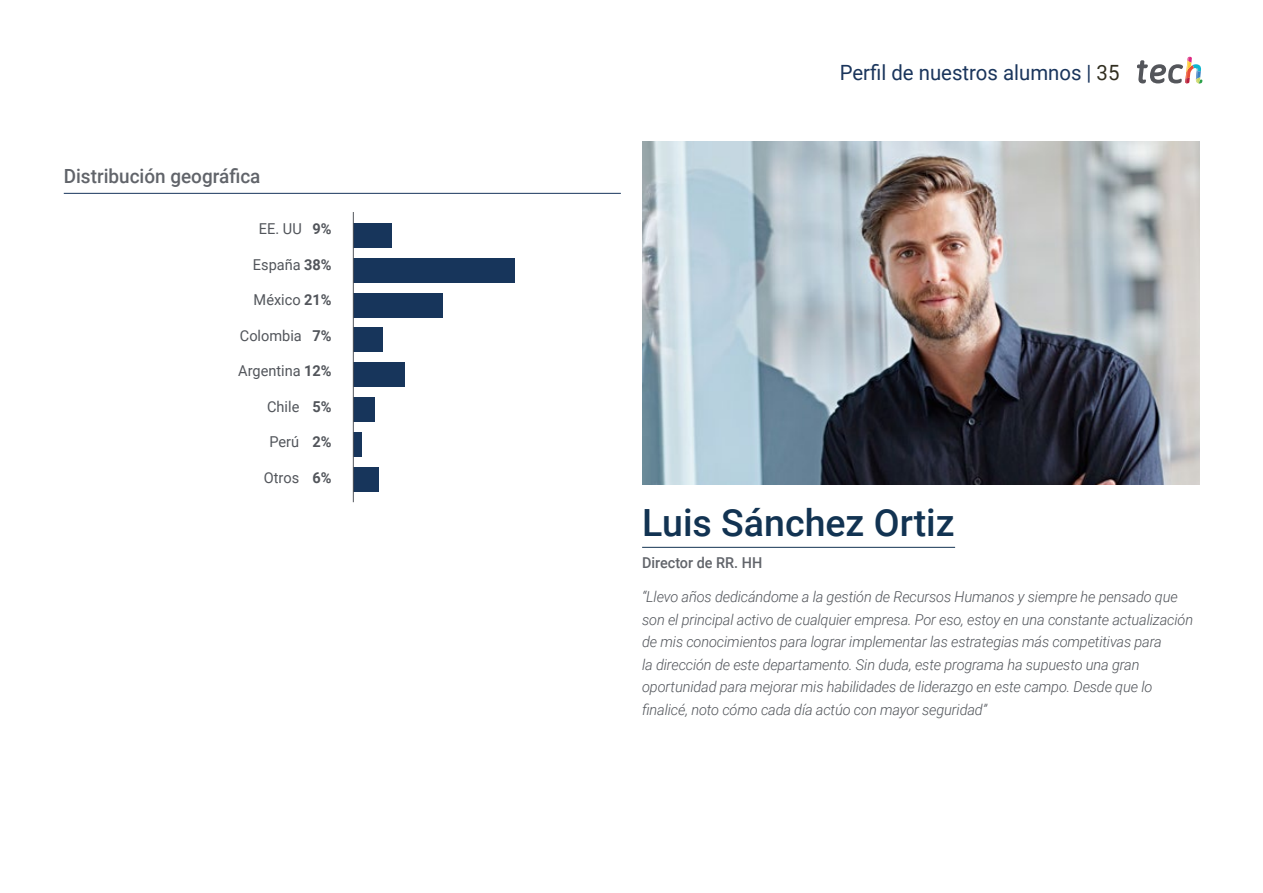
<style>
.page{position:relative;width:1263px;height:893px;background:#fff}
.page>*{position:absolute;margin:0;border:0;box-sizing:border-box;transform-origin:0 0}
.t1{font:500 37.5px "Roboto";color:#123352}
.t2{font:21px "Roboto";color:#1a355c}
.t3{font:500 19.5px "Roboto";color:#61646a}
.t4{font:italic 300 15px/22.5px "Roboto";letter-spacing:-.01em;color:#52555b}
.t5{font:15px "Roboto";color:#52555b}
.t6{font:500 15px "Roboto";color:#61646a;scale:.96 1}
.s1{font-weight:700}
.s2{color:#312e20}
</style>
<div class="page">
<img style="left:642px;top:141px;width:557px;height:343px">
<hr style="left:64px;top:193px;width:557px;height:1px;background:#17355b">
<div style="left:353px;top:223px;width:39px;height:25px;background:#17355b"></div>
<div style="left:353px;top:397px;width:22px;height:25px;background:#17355b"></div>
<div style="left:353px;top:258px;width:162px;height:25px;background:#17355b"></div>
<div style="left:353px;top:432px;width:9px;height:25px;background:#17355b"></div>
<div style="left:353px;top:293px;width:90px;height:24px;background:#17355b"></div>
<div style="left:353px;top:467px;width:26px;height:24px;background:#17355b"></div>
<div style="left:353px;top:327px;width:30px;height:25px;background:#17355b"></div>
<div style="left:353px;top:362px;width:51px;height:25px;background:#17355b"></div>
<hr style="left:353px;top:212px;width:1px;height:290px;background:#52555b">
<svg style="left:1137px;top:57px;width:65px;height:27px"></svg>
<hr style="left:642px;top:547px;width:313px;height:1px;background:#123352">
<h3 class="t3" style="left:64px;top:162px;width:198px">Distribución geográfica</h3>
<p class="t5" style="left:259px;top:218px;width:74px">EE. UU <span class="s1">9%</span></p>
<p class="t5" style="left:253px;top:254px;width:80px">España <span class="s1">38%</span></p>
<p class="t5" style="left:254px;top:289px;width:80px">México <span class="s1">21%</span></p>
<p class="t5" style="left:240px;top:325px;width:93px">Colombia <span class="s1">7%</span></p>
<p class="t5" style="left:238px;top:360px;width:95px">Argentina <span class="s1">12%</span></p>
<p class="t5" style="left:267px;top:396px;width:66px">Chile <span class="s1">5%</span></p>
<p class="t5" style="left:269px;top:431px;width:64px">Perú <span class="s1">2%</span></p>
<p class="t5" style="left:264px;top:467px;width:69px">Otros <span class="s1">6%</span></p>
<h2 class="t2" style="left:840px;top:57px;width:281px">Perfil de nuestros alumnos | <span class="s2">35</span></h2>
<h1 class="t1" style="left:642px;top:496px;width:314px">Luis Sánchez Ortiz</h1>
<p class="t6" style="left:642px;top:552px;width:127px">Director de RR. HH</p>
<p class="t4" style="left:642px;top:585px;width:552px">“Llevo años dedicándome a la gestión de Recursos Humanos y siempre he pensado que son el principal activo de cualquier empresa. Por eso, estoy en una constante actualización de mis conocimientos para lograr implementar las estrategias más competitivas para<br>la dirección de este departamento. Sin duda, este programa ha supuesto una gran oportunidad para mejorar mis habilidades de liderazgo en este campo. Desde que lo finalicé, noto cómo cada día actúo con mayor seguridad”</p>
</div>
